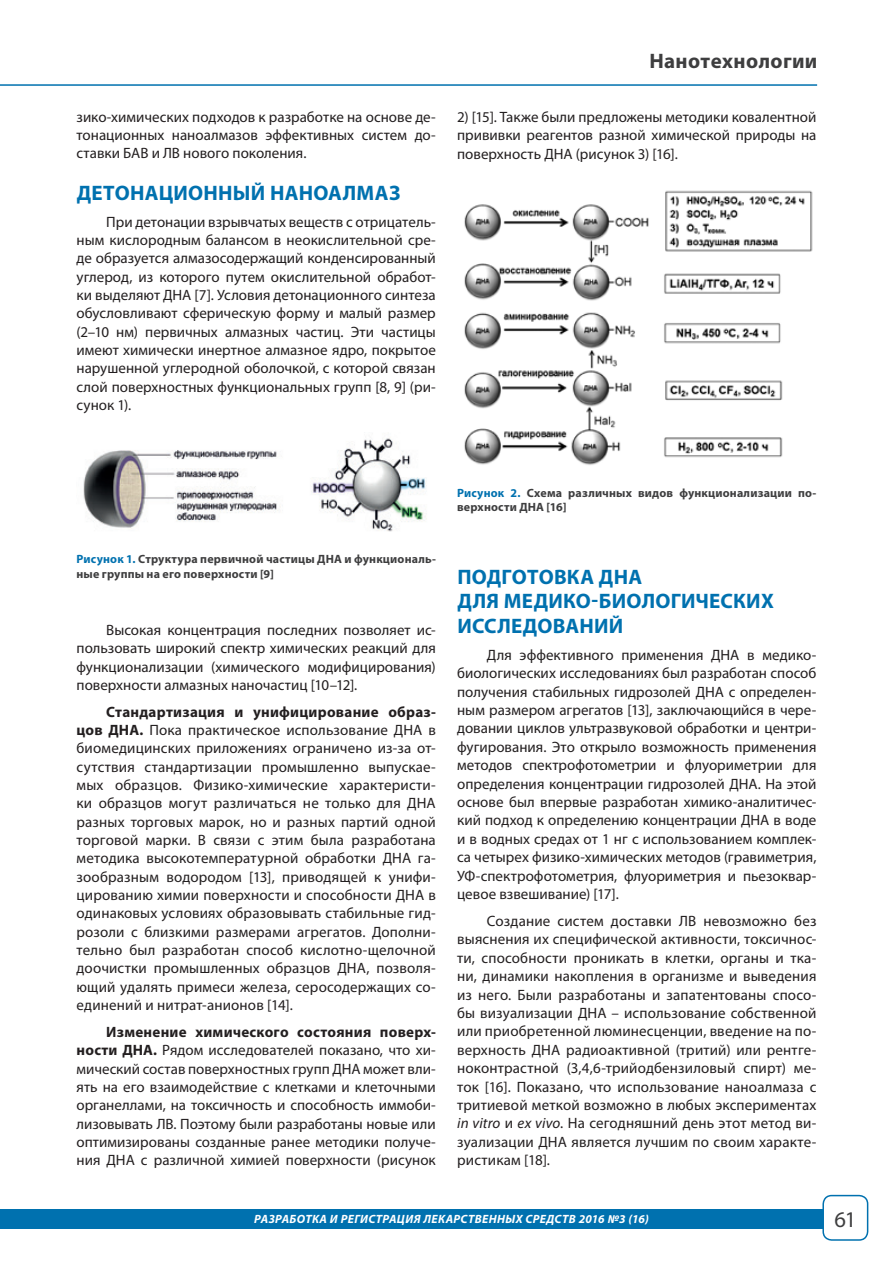
<style>
.page{position:relative;width:893px;height:1263px;background:#fff}
.page>*{position:absolute;margin:0;border:0;box-sizing:border-box;transform-origin:0 0}
.Заголовок_3_copy{font:22.5px "Myriad Pro";color:#3e3e3f}
.Основной{font:700 21px/24.5px "Myriad Pro";letter-spacing:.01em;color:#0071af}
.t1{font:700 21px "Myriad Pro";letter-spacing:.015em;color:#3e3e3f}
.Основной-2{font:15px/18.3px "Myriad Pro";letter-spacing:.005em;color:#231f20;text-align:justify}
.Основной-3{font:700 12px/14.4px "Myriad Pro";letter-spacing:.015em;color:#3e3e3f}
.t2{font:italic 700 12px "Myriad Pro";letter-spacing:.03em;color:#fff}
.s1{color:#0071af}
.s2{font-weight:700}
.s3{font-style:italic}
</style>
<div class="page">
<div style="left:0;top:1209px;width:823px;height:20px;background:#0071af"></div>
<div style="left:822px;top:1195px;width:46px;height:46px;border:2px solid #0071af;border-radius:9px"></div>
<hr style="left:0;top:84px;width:817px;height:2px;background:#0071af">
<img style="left:83px;top:438px;width:344px;height:94px">
<img style="left:464px;top:190px;width:349px;height:275px">
<p class="Основной-2" style="left:77px;top:107px;width:361px">зико-химических подходов к разработке на основе де&shy;тонационных наноалмазов эффективных систем до&shy;ставки БАВ и ЛВ нового поколения.</p>
<p class="Основной" style="left:77px;top:180px;width:325px">ДЕТОНАЦИОННЫЙ НАНОАЛМАЗ</p>
<p class="Основной-2" style="left:77px;top:212px;width:361px;text-indent:30px">При детонации взрывчатых веществ с отрицатель&shy;ным кислородным балансом в неокислительной сре&shy;де образуется алмазосодержащий конденсированный углерод, из которого путем окислительной обработ&shy;ки выделяют ДНА [7]. Условия детонационного синтеза обусловливают сферическую форму и малый размер (2–10 нм) первичных алмазных частиц. Эти частицы имеют химически инертное алмазное ядро, покрытое нарушенной углеродной оболочкой, с которой связан слой поверхностных функциональных групп [8, 9] (ри&shy;сунок 1).</p>
<p class="t1" style="left:649px;top:48px;width:170px">Нанотехнологии</p>
<p class="Основной-2" style="left:457px;top:107px;width:361px">2) [15]. Также были предложены методики ковалентной прививки реагентов разной химической природы на поверхность ДНА (рисунок 3) [16].</p>
<p class="Основной-3" style="left:77px;top:551px;width:361px"><span class="s1">Рисунок 1.</span> Структура первичной частицы ДНА и функциональ&shy;ные группы на его поверхности [9]</p>
<p class="Основной-2" style="left:77px;top:620px;width:361px;text-indent:30px">Высокая концентрация последних позволяет ис&shy;пользовать широкий спектр химических реакций для функционализации (химического модифицирования) поверхности алмазных наночастиц [10–12].</p>
<p class="Основной-2" style="left:77px;top:702px;width:361px;text-indent:30px"><span class="s2">Стандартизация и унифицирование образ&shy;цов ДНА.</span> Пока практическое использование ДНА в биомедицинских приложениях ограничено из-за от&shy;сутствия стандартизации промышленно выпускае&shy;мых образцов. Физико-химические характеристи&shy;ки образцов могут различаться не только для ДНА разных торговых марок, но и разных партий одной торговой марки. В связи с этим была разработана методика высокотемпературной обработки ДНА га&shy;зообразным водородом [13], приводящей к унифи&shy;цированию химии поверхности и способности ДНА в одинаковых условиях образовывать стабильные гид&shy;розоли с близкими размерами агрегатов. Дополни&shy;тельно был разработан способ кислотно-щелочной доочистки промышленных образцов ДНА, позволя&shy;ющий удалять примеси железа, серосодержащих со&shy;единений и нитрат-анионов [14].</p>
<p class="Основной-2" style="left:77px;top:1022px;width:361px;text-indent:30px"><span class="s2">Изменение химического состояния поверх&shy;ности ДНА.</span> Рядом исследователей показано, что хи&shy;мический состав поверхностных групп ДНА может вли&shy;ять на его взаимодействие с клетками и клеточными органеллами, на токсичность и способность иммоби&shy;лизовывать ЛВ. Поэтому были разработаны новые или оптимизированы созданные ранее методики получе&shy;ния ДНА с различной химией поверхности (рисунок</p>
<p class="Основной-3" style="left:457px;top:485px;width:361px"><span class="s1">Рисунок 2.</span> Схема различных видов функционализации по&shy;верхности ДНА [16]</p>
<p class="Основной" style="left:457px;top:564px;width:318px">ПОДГОТОВКА ДНА<br>ДЛЯ МЕДИКО-БИОЛОГИЧЕСКИХ<br>ИССЛЕДОВАНИЙ</p>
<p class="Основной-2" style="left:457px;top:645px;width:361px;text-indent:30px">Для эффективного применения ДНА в медико&shy;биологических исследованиях был разработан способ получения стабильных гидрозолей ДНА с определен&shy;ным размером агрегатов [13], заключающийся в чере&shy;довании циклов ультразвуковой обработки и центри&shy;фугирования. Это открыло возможность применения методов спектрофотометрии и флуориметрии для определения концентрации гидрозолей ДНА. На этой основе был впервые разработан химико-аналитичес&shy;кий подход к определению концентрации ДНА в воде и в водных средах от 1 нг с использованием комплек&shy;са четырех физико-химических методов (гравиметрия, УФ-спектрофотометрия, флуориметрия и пьезоквар&shy;цевое взвешивание) [17].</p>
<p class="Основной-2" style="left:457px;top:911px;width:361px;text-indent:30px">Создание систем доставки ЛВ невозможно без выяснения их специфической активности, токсичнос&shy;ти, способности проникать в клетки, органы и тка&shy;ни, динамики накопления в организме и выведения из него. Были разработаны и запатентованы спосо&shy;бы визуализации ДНА – использование собственной или приобретенной люминесценции, введение на по&shy;верхность ДНА радиоактивной (тритий) или рентге&shy;ноконтрастной (3,4,6-трийодбензиловый спирт) ме&shy;ток [16]. Показано, что использование наноалмаза с тритиевой меткой возможно в любых экспериментах <span class="s3">in vitro</span> и <span class="s3">ex vivo</span>. На сегодняшний день этот метод ви&shy;зуализации ДНА является лучшим по своим характе&shy;ристикам [18].</p>
<p class="t2" style="left:254px;top:1211px;width:396px">РАЗРАБОТКА И РЕГИСТРАЦИЯ ЛЕКАРСТВЕННЫХ СРЕДСТВ 2016 №3 (16)</p>
<p class="Заголовок_3_copy" style="left:834px;top:1205px;width:24px">61</p>
</div>
